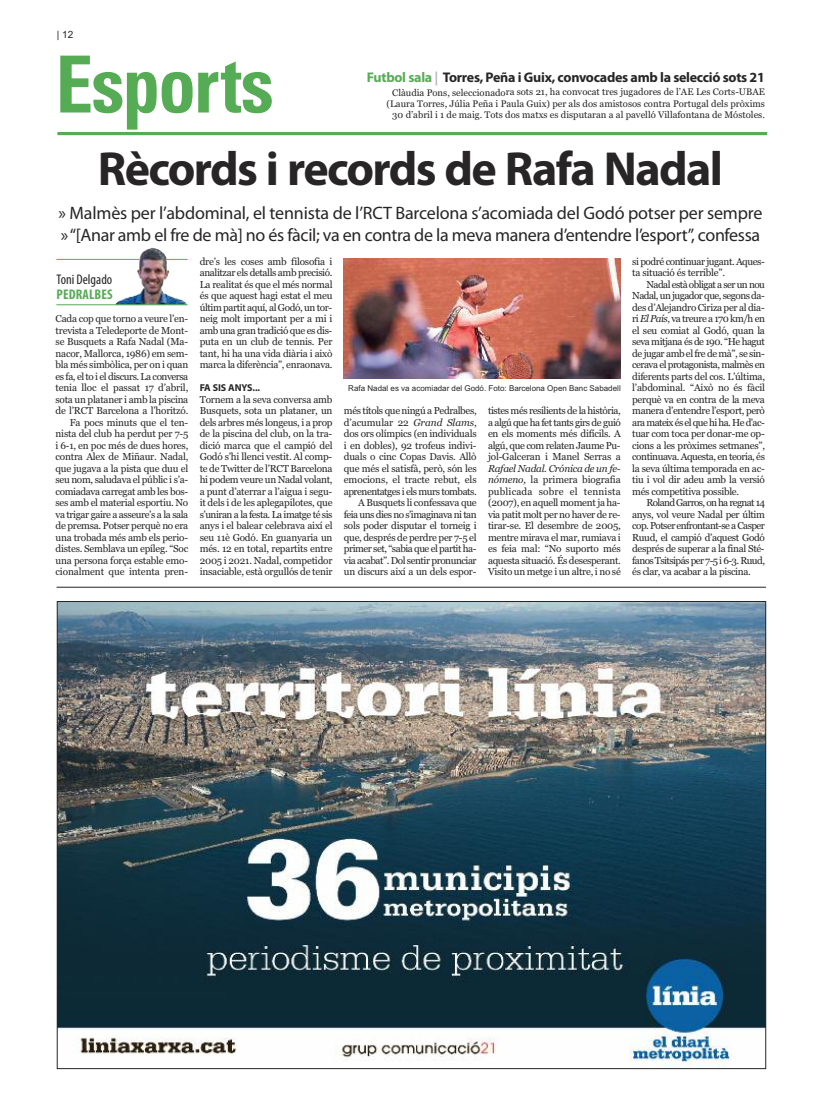
<style>
.page{position:relative;width:823px;height:1106px;background:#fff}
.page>*{position:absolute;margin:0;border:0;box-sizing:border-box;transform-origin:0 0}
.t1{font:700 condensed 78.8px "Univers LT Std";letter-spacing:-.025em;color:#56ac55;scale:.95 1}
.t2{font:700 48px "Myriad Pro";letter-spacing:-.035em;color:#272526}
.t3{font:18px/22px "Myriad Pro";letter-spacing:-.015em;color:#272526}
.t4{font:700 14px "Myriad Pro";letter-spacing:-.02em;color:#272526}
.t5{font:condensed 14px "Myriad Pro";color:#272526}
.t6{font:700 condensed 14px "Myriad Pro";letter-spacing:.01em;color:#56ac55}
.t7{font:10px/11.5px "Georgia";letter-spacing:-.025em;color:#272526;text-align:justify}
.t8{font:10px/11.5px "Georgia";letter-spacing:-.045em;color:#272526}
.t9{font:700 10px "Myriad Pro";letter-spacing:-.015em;color:#272526}
.t10{font:10px "Arial";color:#272526}
.t11{font:9.5px/11.4px "Georgia";color:#272526;text-align:center}
.t12{font:8px "Arial";color:#272526}
.s1{color:#56ac55}
.s2{color:#b8babd}
.s3{font-style:italic}
</style>
<div class="page">
<hr style="left:58px;top:132px;width:708px;height:3px;background:#56ac55">
<img style="left:59px;top:603px;width:704px;height:464px">
<hr style="left:56px;top:587px;width:709px;height:1px;background:#23252b">
<img style="left:343px;top:258px;width:277px;height:121px">
<hr style="left:56px;top:259px;width:131px;height:1px;background:#56ac55">
<img style="left:114px;top:247px;width:73px;height:57px">
<hr style="left:56px;top:304px;width:131px;height:1px;background:#56ac55">
<p class="t10" style="left:57px;top:29px;width:18px">| 12</p>
<h1 class="t1" style="left:56px;top:56px;width:231px">Esports</h1>
<h3 class="t4" style="left:366px;top:72px;width:399px"><span class="s1">Futbol sala</span> <span class="s2">|</span> Torres, Peña i Guix, convocades amb la selecció sots 21</h3>
<p class="t11" style="left:386px;top:86px;width:379px">Clàudia Pons, seleccionadora sots 21, ha convocat tres jugadores de l’AE Les Corts-UBAE (Laura Torres, Júlia Peña i Paula Guix) per als dos amistosos contra Portugal dels pròxims<br>30 d’abril i 1 de maig. Tots dos matxs es disputaran a al pavelló Villafontana de Móstoles.</p>
<h2 class="t2" style="left:98px;top:151px;width:626px">Rècords i records de Rafa Nadal</h2>
<h3 class="t3" style="left:58px;top:204px;width:705px">» Malmès per l’abdominal, el tennista de l’RCT Barcelona s’acomiada del Godó potser per sempre »“[Anar amb el fre de mà] no és fàcil; va en contra de la meva manera d’entendre l’esport”, confessa</h3>
<h3 class="t5" style="left:57px;top:274px;width:57px">Toni Delgado</h3>
<h3 class="t6" style="left:57px;top:289px;width:58px">PEDRALBES</h3>
<p class="t7" style="left:55px;top:313px;width:134px;text-align:right">Cada cop que torno a veure l’en&shy;trevista a Teledeporte de Mont&shy;se Busquets a Rafa Nadal (Ma&shy;nacor, Mallorca, 1986) em sem&shy;bla més simbòlica, per on i quan es fa, el to i el discurs. La conversa tenia lloc el passat 17 d’abril, sota un plataner i amb la piscina de l’RCT Barcelona a l’horitzó.<br>Fa pocs minuts que el ten&shy;nista del club ha perdut per 7-5 i 6-1, en poc més de dues hores, contra Alex de Miñaur. Nadal, que jugava a la pista que duu el seu nom, saludava el públic i s’a&shy;comiadava carregat amb les bos&shy;ses amb el material esportiu. No va trigar gaire a asseure’s a la sala de premsa. Potser perquè no era una trobada més amb els perio&shy;distes. Semblava un epíleg. “Soc una persona força estable emo&shy;cionalment que intenta pren-</p>
<p class="t7" style="left:199px;top:255px;width:134px">dre’s les coses amb filosofia i analitzar els detalls amb precisió.<br>La realitat és que el més normal és que aquest hagi estat el meu últim partit aquí, al Godó, un tor&shy;neig molt important per a mi i amb una gran tradició que es dis&shy;puta en un club de tennis. Per tant, hi ha una vida diària i això marca la diferència”, enraonava.</p>
<p class="t9" style="left:199px;top:384px;width:62px">FA SIS ANYS...</p>
<p class="t7" style="left:199px;top:393px;width:134px">Tornem a la seva conversa amb Busquets, sota un plataner, un dels arbres més longeus, i a prop de la piscina del club, on la tra&shy;dició marca que el campió del Godó s’hi llenci vestit. Al comp&shy;te de Twitter de l’RCT Barcelona hi podem veure un Nadal volant, a punt d’aterrar a l’aigua i segu&shy;it dels i de les aplegapilotes, que s’uniran a la festa. La imatge té sis anys i el balear celebrava així el seu 11è Godó. En guanyaria un més. 12 en total, repartits entre 2005 i 2021. Nadal, competidor insaciable, està orgullós de tenir</p>
<p class="t7" style="left:343px;top:405px;width:134px;text-align:right">més títols que ningú a Pedralbes, d’acumular 22 <span class="s3">Grand Slams</span>, dos ors olímpics (en individuals i en dobles), 92 trofeus indivi&shy;duals o cinc Copas Davis. Allò que més el satisfà, però, són les emocions, el tracte rebut, els aprenentatges i els murs tombats.<br>A Busquets li confessava que feia uns dies no s’imaginava ni tan sols poder disputar el torneig i que, després de perdre per 7-5 el primer set, “sabia que el partit ha&shy;via acabat”. Dol sentir pronunciar un discurs així a un dels espor-</p>
<p class="t7" style="left:487px;top:405px;width:134px">tistes més resilients de la història, a algú que ha fet tants girs de guió en els moments més difícils. A algú, que com relaten Jaume Pu&shy;jol-Galceran i Manel Serras a</p>
<p class="t12" style="left:348px;top:384px;width:274px">Rafa Nadal es va acomiadar del Godó. Foto: Barcelona Open Banc Sabadell</p>
<p class="t7" style="left:487px;top:462px;width:134px"><span class="s3">Rafael Nadal. Crónica de un fe&shy;nómeno,</span> la primera biografia publicada sobre el tennista (2007), en aquell moment ja ha&shy;via patit molt per no haver de re&shy;tirar-se. El desembre de 2005, mentre mirava el mar, rumiava i es feia mal: “No suporto més aquesta situació. És desesperant.<br>Visito un metge i un altre, i no sé</p>
<p class="t8" style="left:631px;top:255px;width:134px">si podré continuar jugant. Aques&shy;ta situació és terrible”.</p>
<p class="t7" style="left:631px;top:278px;width:134px;text-indent:14px">Nadal està obligat a ser un nou Nadal, un jugador que, segons da&shy;des d’Alejandro Ciriza per al dia&shy;ri <span class="s3">El País</span>, va treure a 170 km/h en el seu comiat al Godó, quan la seva mitjana és de 190. “He hagut de jugar amb el fre de mà”, se sin&shy;cerava el protagonista, malmès en diferents parts del cos. L’última, l’abdominal. “Això no és fàcil perquè va en contra de la meva manera d’entendre l’esport, però ara mateix és el que hi ha. He d’ac&shy;tuar com toca per donar-me op&shy;cions a les pròximes setmanes”, continuava. Aquesta, en teoria, és la seva última temporada en ac&shy;tiu i vol dir adeu amb la versió més competitiva possible.</p>
<p class="t7" style="left:631px;top:497px;width:134px;text-indent:14px">Roland Garros, on ha regnat 14 anys, vol veure Nadal per últim cop. Potser enfrontant-se a Casper Ruud, el campió d’aquest Godó després de superar a la final Sté&shy;fanos Tsitsipás per 7-5 i 6-3. Ruud, és clar, va acabar a la piscina.</p>
</div>
